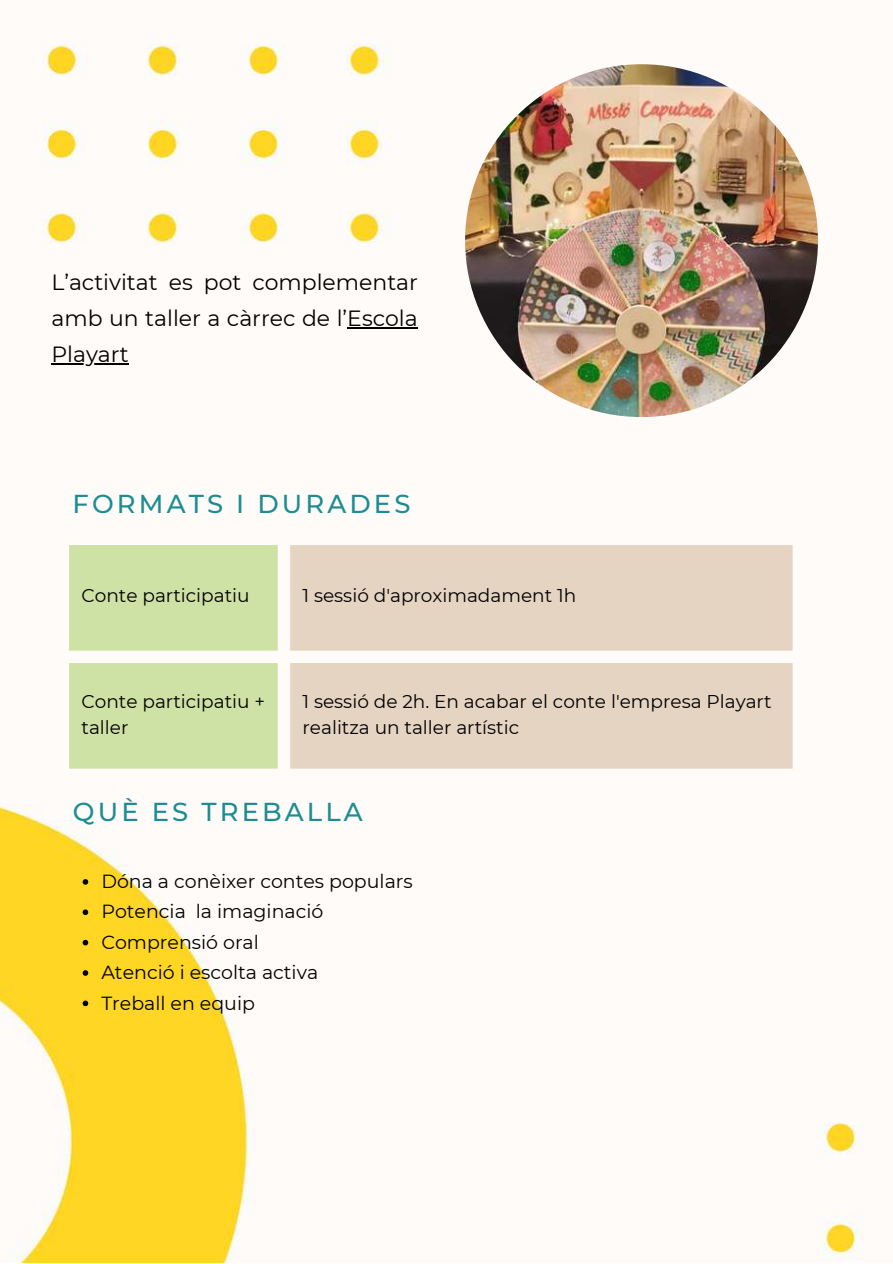
<style>
.page{position:relative;width:893px;height:1264px;background:#fff}
.page>*{position:absolute;margin:0;border:0;box-sizing:border-box;transform-origin:0 0}
.t1{font:500 25.8px "Montserrat";letter-spacing:.12em;color:#1c8d91}
.t2{font:21.9px/36px "Montserrat";color:#000;text-align:justify}
.t3{font:18.9px/30.3px "Montserrat";color:#000}
.t4{font:18.45px/25.8px "Montserrat";color:#000}
</style>
<div class="page">
<img style="left:0;top:44px;width:864px;height:1218px">
<svg style="left:69px;top:545px;width:209px;height:223px;fill:#cee2a5"></svg>
<div style="left:290px;top:545px;width:502px;height:223px;background:#e6d4c2"></div>
<img style="left:465px;top:64px;width:352px;height:353px;border-radius:50%">
<svg style="left:83px;top:879px;width:5px;height:5px"></svg>
<svg style="left:83px;top:909px;width:5px;height:6px"></svg>
<svg style="left:83px;top:939px;width:5px;height:6px"></svg>
<svg style="left:83px;top:970px;width:5px;height:5px"></svg>
<svg style="left:83px;top:1000px;width:5px;height:6px"></svg>
<hr style="left:347px;top:327px;width:70px;height:1px;background:#000">
<hr style="left:51px;top:363px;width:78px;height:1px;background:#000">
<p class="t2" style="left:51px;top:264px;width:368px">L’activitat es pot complementar amb un taller a càrrec de l’Escola Playart</p>
<h1 class="t1" style="left:73px;top:488px;width:339px">FORMATS I DURADES</h1>
<p class="t4" style="left:81px;top:583px;width:170px">Conte participatiu</p>
<p class="t4" style="left:302px;top:583px;width:275px">1 sessió d'aproximadament 1h</p>
<p class="t4" style="left:81px;top:688px;width:185px">Conte participatiu + taller</p>
<p class="t4" style="left:302px;top:688px;width:470px">1 sessió de 2h. En acabar el conte l'empresa Playart realitza un taller artístic</p>
<h1 class="t1" style="left:73px;top:796px;width:291px">QUÈ ES TREBALLA</h1>
<p class="t3" style="left:101px;top:866px;width:313px">Dóna a conèixer contes populars<br>Potencia la imaginació<br>Comprensió oral<br>Atenció i escolta activa<br>Treball en equip</p>
</div>
